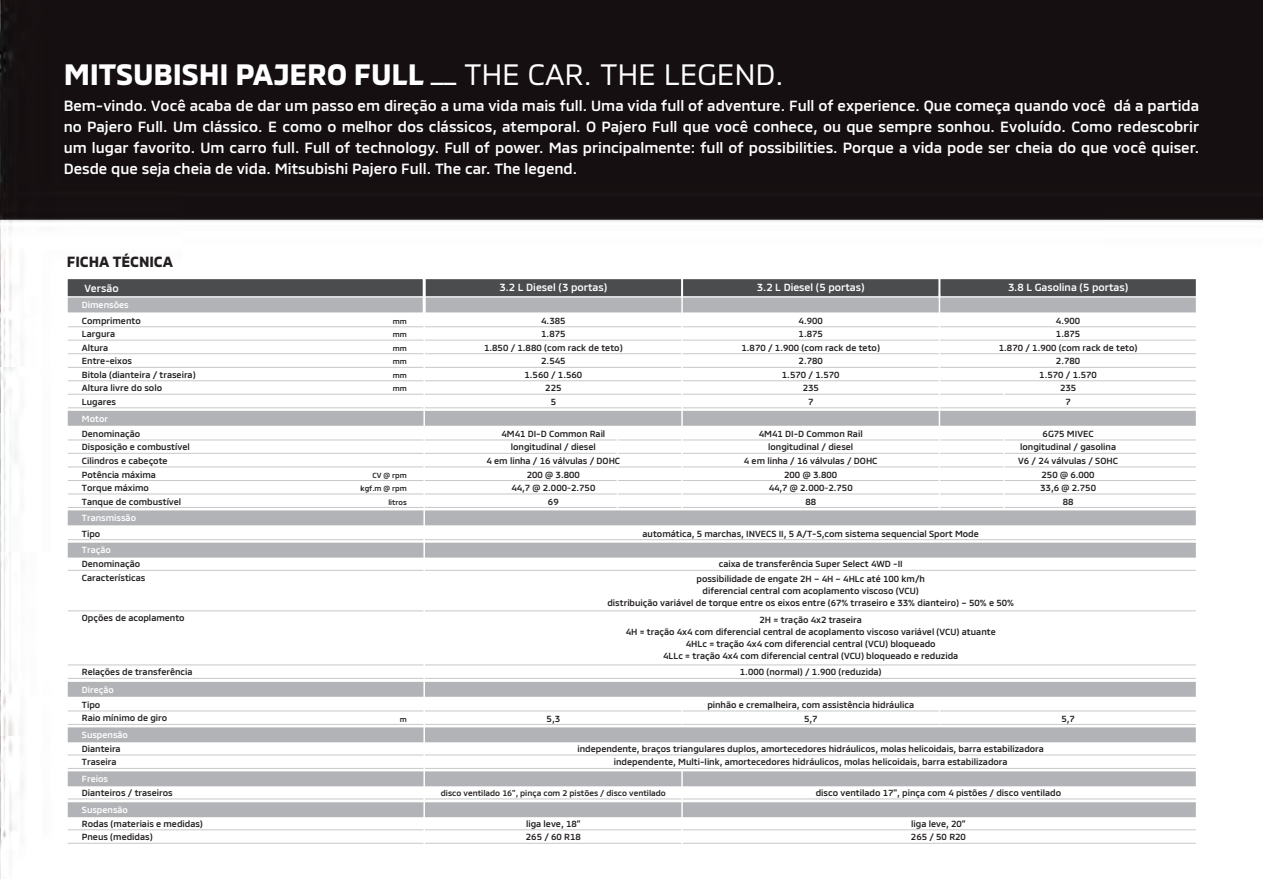
<style>
.page{position:relative;width:1263px;height:879px;background:#fff}
.page>*{position:absolute;margin:0;border:0;box-sizing:border-box;transform-origin:0 0}
.t1{font:700 30px "MMCOFFICE";letter-spacing:-.005em;color:#fff}
.t2{font:500 15px/21px "MMCOFFICE";color:#fff;text-align:justify}
.t3{font:700 15px "MMCOFFICE";letter-spacing:-.005em;color:#231f20}
.t4{font:500 10.5px "MMCOFFICE";color:#fff}
.t5{font:500 9px/13.5px "MMCOFFICE";color:#231f20;text-align:center}
.t6{font:500 9px/15.3px "MMCOFFICE";color:#fff}
.t7{font:500 8.25px "MMCOFFICE";color:#231f20}
.t8{font:500 7.5px/13.5px "MMCOFFICE";color:#231f20;text-align:justify}
.s1{font-weight:400}
.s2{color:#fff}
.s3{color:#231f20}
</style>
<div class="page">
<img style="left:0;top:0;width:1263px;height:878px">
<svg style="left:68px;top:279px;width:1128px;height:33px;background:#808183"></svg>
<hr style="left:68px;top:326px;width:1128px;height:1px;background:#c7c8ca">
<hr style="left:68px;top:340px;width:1128px;height:1px;background:#c7c8ca">
<hr style="left:68px;top:353px;width:1128px;height:1px;background:#c7c8ca">
<hr style="left:68px;top:367px;width:1128px;height:1px;background:#c7c8ca">
<hr style="left:68px;top:380px;width:1128px;height:1px;background:#c7c8ca">
<hr style="left:68px;top:394px;width:1128px;height:1px;background:#c7c8ca">
<hr style="left:68px;top:407px;width:1128px;height:1px;background:#c7c8ca">
<hr style="left:68px;top:569px;width:1128px;height:1px;background:#c7c8ca">
<hr style="left:68px;top:610px;width:1128px;height:1px;background:#c7c8ca">
<hr style="left:68px;top:439px;width:1128px;height:1px;background:#c7c8ca">
<hr style="left:68px;top:453px;width:1128px;height:1px;background:#c7c8ca">
<hr style="left:68px;top:466px;width:1128px;height:1px;background:#c7c8ca">
<hr style="left:68px;top:480px;width:1128px;height:1px;background:#c7c8ca">
<hr style="left:68px;top:493px;width:1128px;height:1px;background:#c7c8ca">
<hr style="left:68px;top:507px;width:1128px;height:1px;background:#c7c8ca">
<hr style="left:68px;top:664px;width:1128px;height:1px;background:#c7c8ca">
<hr style="left:68px;top:677px;width:1128px;height:1px;background:#c7c8ca">
<hr style="left:68px;top:539px;width:1128px;height:1px;background:#c7c8ca">
<div style="left:68px;top:410px;width:1128px;height:15px;background:#b2b3b7"></div>
<div style="left:68px;top:542px;width:1128px;height:15px;background:#b2b3b7"></div>
<div style="left:68px;top:510px;width:1128px;height:15px;background:#b2b3b7"></div>
<div style="left:68px;top:681px;width:1128px;height:15px;background:#b2b3b7"></div>
<hr style="left:68px;top:754px;width:1128px;height:1px;background:#c7c8ca">
<hr style="left:68px;top:767px;width:1128px;height:1px;background:#c7c8ca">
<hr style="left:68px;top:829px;width:1128px;height:1px;background:#c7c8ca">
<hr style="left:68px;top:842px;width:1128px;height:1px;background:#c7c8ca">
<svg style="left:68px;top:801px;width:1128px;height:15px;background:#b8b9bd"></svg>
<hr style="left:681px;top:294px;width:2px;height:214px;background:#fff">
<hr style="left:939px;top:294px;width:1px;height:214px;background:#fff">
<svg style="left:68px;top:707px;width:1128px;height:35px"></svg>
<svg style="left:1003px;top:382px;width:2px;height:15px"></svg>
<hr style="left:617px;top:427px;width:1px;height:81px;background:#fff">
<hr style="left:1003px;top:427px;width:2px;height:81px;background:#fff">
<hr style="left:68px;top:798px;width:1128px;height:1px;background:#c7c8ca">
<svg style="left:68px;top:771px;width:1128px;height:14px;background:#b4b5b9"></svg>
<hr style="left:681px;top:770px;width:2px;height:74px;background:#fff">
<hr style="left:423px;top:279px;width:2px;height:574px;background:#fff">
<p class="t1" style="left:64px;top:51px;width:722px">MITSUBISHI PAJERO FULL <span class="s1">__ THE CAR. THE LEGEND.</span></p>
<p class="t2" style="left:64px;top:94px;width:1137px">Bem-vindo. Você acaba de dar um passo em direção a uma vida mais full. Uma vida full of adventure. Full of experience. Que começa quando você dá a partida no Pajero Full. Um clássico. E como o melhor dos clássicos, atemporal. O Pajero Full que você conhece, ou que sempre sonhou. Evoluído. Como redescobrir um lugar favorito. Um carro full. Full of technology. Full of power. Mas principalmente: full of possibilities. Porque a vida pode ser cheia do que você quiser.<br>Desde que seja cheia de vida. Mitsubishi Pajero Full. The car. The legend.</p>
<p class="t3" style="left:67px;top:250px;width:108px">FICHA TÉCNICA</p>
<p class="t4" style="left:499px;top:279px;width:109px">3.2 L Diesel (3 portas)</p>
<p class="t4" style="left:757px;top:279px;width:109px">3.2 L Diesel (5 portas)</p>
<p class="t4" style="left:1008px;top:279px;width:122px">3.8 L Gasolina (5 portas)</p>
<p class="t4" style="left:84px;top:279px;width:36px">Versão</p>
<p class="t5" style="left:82px;top:296px;width:60px;line-height:15.5px;text-align:left"><span class="s2">Dimensões<br></span>Comprimento</p>
<p class="t5" style="left:82px;top:326px;width:115px;text-align:left">Largura<br>Altura<br>Entre-eixos<br>Bitola (dianteira / traseira)<br>Altura livre do solo<br>Lugares</p>
<p class="t8" style="left:393px;top:313px;width:16px">mm mm mm mm mm mm</p>
<p class="t5" style="left:484px;top:312px;width:140px">4.385<br>1.875<br>1.850 / 1.880 (com rack de teto)<br>2.545<br>1.560 / 1.560<br>225<br>5</p>
<p class="t5" style="left:82px;top:426px;width:109px;text-align:left">Denominação<br>Disposição e combustível<br>Cilindros e cabeçote<br>Potência máxima<br>Torque máximo<br>Tanque de combustível</p>
<p class="t5" style="left:741px;top:312px;width:140px">4.900<br>1.875<br>1.870 / 1.900 (com rack de teto)<br>2.780<br>1.570 / 1.570<br>235<br>7</p>
<p class="t5" style="left:999px;top:312px;width:140px">4.900<br>1.875<br>1.870 / 1.900 (com rack de teto)<br>2.780<br>1.570 / 1.570<br>235<br>7</p>
<p class="t5" style="left:1018px;top:426px;width:101px">6G75 MIVEC longitudinal / gasolina<br>V6 / 24 válvulas / SOHC<br>250 @ 6.000<br>33,6 @ 2.750<br>88</p>
<p class="t6" style="left:82px;top:409px;width:28px">Motor</p>
<p class="t5" style="left:486px;top:426px;width:135px">4M41 DI-D Common Rail longitudinal / diesel<br>4 em linha / 16 válvulas / DOHC<br>200 @ 3.800<br>44,7 @ 2.000~2.750<br>69</p>
<p class="t5" style="left:744px;top:426px;width:135px">4M41 DI-D Common Rail longitudinal / diesel<br>4 em linha / 16 válvulas / DOHC<br>200 @ 3.800<br>44,7 @ 2.000~2.750<br>88</p>
<p class="t8" style="left:361px;top:467px;width:48px;text-align:right">CV @ rpm kgf.m @ rpm litros</p>
<p class="t6" style="left:82px;top:509px;width:56px">Transmissão<br><span class="s3">Tipo</span></p>
<p class="t5" style="left:82px;top:542px;width:65px;text-align:left"><span class="s2">Tração<br></span>Denominação<br>Características</p>
<p class="t5" style="left:82px;top:610px;width:104px">Opções de acoplamento</p>
<p class="t5" style="left:82px;top:664px;width:112px">Relações de transferência</p>
<p class="t6" style="left:82px;top:680px;width:34px">Direção<br><span class="s3">Tipo</span></p>
<p class="t5" style="left:82px;top:710px;width:87px">Raio mínimo de giro</p>
<p class="t5" style="left:82px;top:740px;width:40px;text-align:left">Dianteira<br>Traseira</p>
<p class="t6" style="left:82px;top:725px;width:48px">Suspensão</p>
<p class="t6" style="left:82px;top:769px;width:28px">Freios</p>
<p class="t5" style="left:82px;top:784px;width:92px">Dianteiros / traseiros</p>
<p class="t6" style="left:82px;top:800px;width:48px">Suspensão</p>
<p class="t5" style="left:82px;top:815px;width:123px;text-align:left">Rodas (materiais e medidas)<br>Pneus (medidas)</p>
<p class="t8" style="left:400px;top:711px;width:9px">m</p>
<p class="t5" style="left:643px;top:526px;width:338px">automática, 5 marchas, INVECS II, 5 A/T-S,com sistema sequencial Sport Mode</p>
<p class="t5" style="left:696px;top:555px;width:230px;line-height:14.2px">caixa de transferência Super Select 4WD -II possibilidade de engate 2H – 4H – 4HLc até 100 km/h</p>
<p class="t5" style="left:607px;top:583px;width:408px;line-height:12px">diferencial central com acoplamento viscoso (VCU)<br>distribuição variável de torque entre os eixos entre (67% trraseiro e 33% dianteiro) – 50% e 50%</p>
<p class="t5" style="left:626px;top:612px;width:371px;line-height:12px">2H = tração 4x2 traseira<br>4H = tração 4x4 com diferencial central de acoplamento viscoso variável (VCU) atuante 4HLc = tração 4x4 com diferencial central (VCU) bloqueado<br>4LLc = tração 4x4 com diferencial central (VCU) bloqueado e reduzida</p>
<p class="t5" style="left:740px;top:664px;width:143px">1.000 (normal) / 1.900 (reduzida)</p>
<p class="t5" style="left:707px;top:696px;width:208px">pinhão e cremalheira, com assistência hidráulica</p>
<p class="t5" style="left:547px;top:710px;width:15px">5,3</p>
<p class="t5" style="left:804px;top:710px;width:15px">5,7</p>
<p class="t5" style="left:1061px;top:710px;width:15px">5,7</p>
<p class="t5" style="left:577px;top:740px;width:468px">independente, braços triangulares duplos, amortecedores hidráulicos, molas helicoidais, barra estabilizadora independente, Multi-link, amortecedores hidráulicos, molas helicoidais, barra estabilizadora</p>
<p class="t7" style="left:441px;top:786px;width:227px">disco ventilado 16", pinça com 2 pistões / disco ventilado</p>
<p class="t5" style="left:816px;top:784px;width:247px">disco ventilado 17", pinça com 4 pistões / disco ventilado</p>
<p class="t5" style="left:526px;top:815px;width:57px;text-align:left">liga leve, 18”<br>265 / 60 R18</p>
<p class="t5" style="left:911px;top:815px;width:57px;text-align:left">liga leve, 20”<br>265 / 50 R20</p>
</div>
